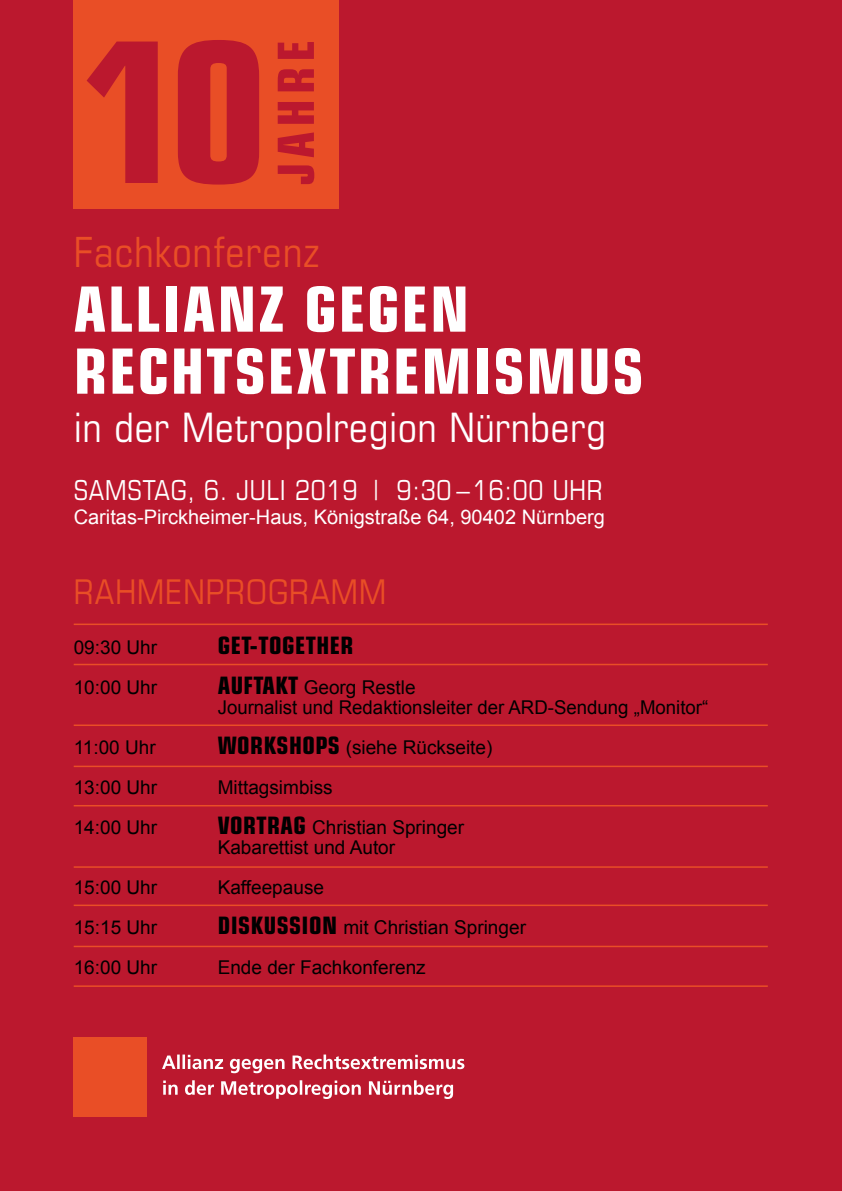
<style>
.page{position:relative;width:842px;height:1191px;background:#bb182e}
.page>*{position:absolute;margin:0;border:0;box-sizing:border-box;transform-origin:0 0}
.t1{font:700 condensed 195.4px "Eurostile";color:#bb182e}
.t2{font:700 condensed 62.4px "Eurostile";letter-spacing:.03em;color:#fff}
.t3{font:700 condensed 50px "Eurostile";letter-spacing:.1em;color:#bb182e}
.t4{font:condensed 41.6px "Eurostile";letter-spacing:.03em;color:#e94e26}
.t5{font:condensed 40.4px "Eurostile";letter-spacing:.02em;color:#fff}
.t6{font:condensed 34px "Eurostile";letter-spacing:.03em;color:#e94e26}
.t7{font:condensed 27.6px "Eurostile";letter-spacing:.03em;color:#fff}
.t8{font:700 condensed 24px "Eurostile";letter-spacing:.02em;color:#000}
.t9{font:20px "Arial";color:#fff}
.t10{font:19px/20px "Arial";color:#000}
.s1{font-family:"Eurostile";font-weight:700;font-stretch:condensed;font-size:24px}
</style>
<div class="page">
<hr style="left:74px;top:664px;width:694px;height:1px;background:#e94e26">
<hr style="left:74px;top:623px;width:694px;height:2px;background:#e94e26">
<hr style="left:74px;top:724px;width:694px;height:2px;background:#e94e26">
<hr style="left:74px;top:765px;width:694px;height:2px;background:#e94e26">
<hr style="left:74px;top:805px;width:694px;height:1px;background:#e94e26">
<hr style="left:74px;top:866px;width:694px;height:1px;background:#e94e26">
<hr style="left:74px;top:904px;width:694px;height:2px;background:#e94e26">
<hr style="left:74px;top:985px;width:694px;height:2px;background:#e94e26">
<hr style="left:74px;top:945px;width:694px;height:2px;background:#e94e26">
<div style="left:74px;top:1037px;width:73px;height:80px;background:#e94e26"></div>
<svg style="left:163px;top:1080px;width:290px;height:19px"></svg>
<svg style="left:162px;top:1054px;width:302px;height:19px"></svg>
<div style="left:74px;top:0;width:265px;height:208px;background:#e94e26"></div>
<p class="t1" style="left:84px;top:-5px;width:185px">10</p>
<p class="t3" style="left:266px;top:185px;width:146px;rotate:-90deg">JAHRE</p>
<p class="t4" style="left:74px;top:227px;width:248px">Fachkonferenz</p>
<p class="t2" style="left:74px;top:271px;width:397px">ALLIANZ GEGEN</p>
<p class="t2" style="left:74px;top:333px;width:571px">RECHTSEXTREMISMUS</p>
<p class="t5" style="left:74px;top:404px;width:534px">in der Metropolregion Nürnberg</p>
<p class="t7" style="left:74px;top:473px;width:531px">SAMSTAG, 6. JULI 2019 | 9:30 –16:00 UHR</p>
<p class="t9" style="left:74px;top:504px;width:533px">Caritas-Pirckheimer-Haus, Königstraße 64, 90402 Nürnberg</p>
<p class="t6" style="left:74px;top:571px;width:314px">RAHMENPROGRAMM</p>
<p class="t10" style="left:74px;top:637px;width:85px">09:30 Uhr</p>
<p class="t8" style="left:218px;top:630px;width:137px">GET-TOGETHER</p>
<p class="t10" style="left:74px;top:677px;width:85px">10:00 Uhr</p>
<p class="t10" style="left:218px;top:677px;width:492px"><span class="s1">AUFTAKT</span> Georg Restle<br>Journalist und Redaktionsleiter der ARD-Sendung „Monitor“</p>
<p class="t10" style="left:74px;top:737px;width:84px">11:00 Uhr</p>
<p class="t10" style="left:218px;top:737px;width:276px"><span class="s1">WORKSHOPS</span> (siehe Rückseite)</p>
<p class="t10" style="left:74px;top:777px;width:85px">13:00 Uhr</p>
<p class="t10" style="left:218px;top:777px;width:117px">Mittagsimbiss</p>
<p class="t10" style="left:74px;top:817px;width:85px">14:00 Uhr</p>
<p class="t10" style="left:218px;top:817px;width:248px"><span class="s1">VORTRAG</span> Christian Springer</p>
<p class="t10" style="left:218px;top:837px;width:179px">Kabarettist und Autor</p>
<p class="t10" style="left:74px;top:877px;width:85px">15:00 Uhr</p>
<p class="t10" style="left:218px;top:877px;width:108px">Kaffeepause</p>
<p class="t10" style="left:74px;top:917px;width:85px">15:15 Uhr</p>
<p class="t10" style="left:218px;top:917px;width:310px"><span class="s1">DISKUSSION</span> mit Christian Springer</p>
<p class="t10" style="left:74px;top:957px;width:85px">16:00 Uhr</p>
<p class="t10" style="left:218px;top:957px;width:210px">Ende der Fachkonferenz</p>
</div>
